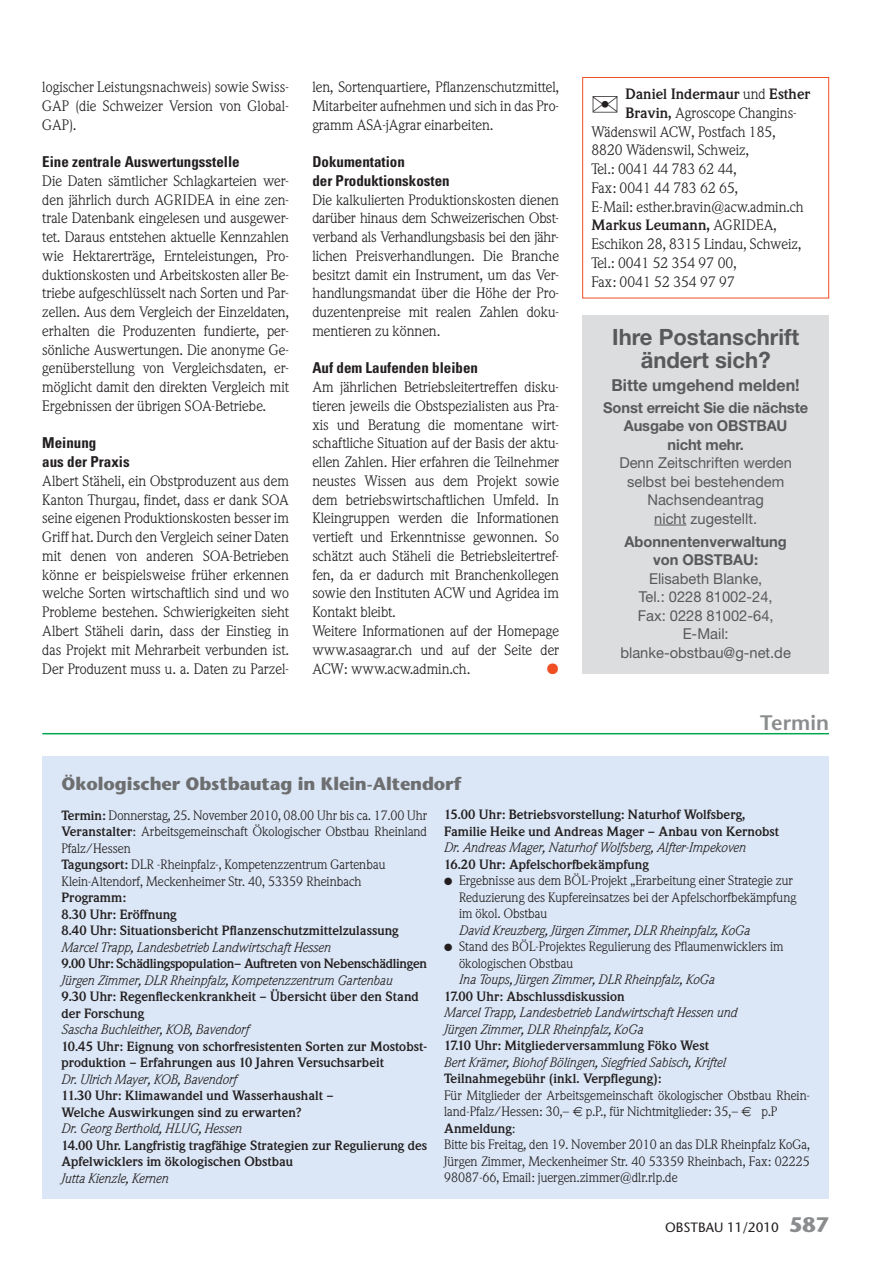
<style>
.page{position:relative;width:893px;height:1263px;background:#fff}
.page>*{position:absolute;margin:0;border:0;box-sizing:border-box;transform-origin:0 0}
.t1{font:700 22.5px/23px "Helvetica Neue";color:#58595b;text-align:center}
.t2{font:600 21px "Stone Sans";color:#8a8c8e}
.t3{font:700 18px "Stone Sans";letter-spacing:-.005em;color:#6d6e70}
.t4{font:700 16.5px "Helvetica Neue";color:#58595b}
.t5{font:15px/18.8px "Weidemann BQ";color:#231f20;text-align:justify}
.t6{font:15px/18.5px "Helvetica Neue";color:#58595b;text-align:center}
.t7{font:700 condensed 15px/18.8px "Univers";color:#231f20}
.t8{font:700 15px/18.5px "Helvetica Neue";letter-spacing:-.01em;color:#58595b;text-align:center}
.t9{font:700 15px "Weidemann BQ";color:#231f20}
.t10{font:15px "Zapf Dingbats";color:#f04e23}
.t11{font:13.5px/16.5px "Weidemann BQ";color:#231f20}
.t12{font:700 13.5px/16.5px "Weidemann BQ";color:#231f20}
.t13{font:italic 13.5px/16.5px "Weidemann BQ";color:#231f20}
.t14{font:700 13.5px "Weidemann BQ";letter-spacing:-.02em;color:#231f20}
.t15{font:13.5px "Stone Sans";color:#231f20}
.s1{font-weight:400}
.s2{font-weight:700}
.s3{font-family:"Euro Logo"}
.s4{font-weight:700;font-size:21px;color:#8a8c8e}
</style>
<div class="page">
<div style="left:42px;top:756px;width:787px;height:442px;background:#dbe7f6"></div>
<hr style="left:42px;top:733px;width:787px;height:1px;background:#00a650">
<div style="left:582px;top:315px;width:247px;height:359px;background:#dcddde"></div>
<hr style="left:654px;top:525px;width:32px;height:1px;background:#58595b">
<div style="left:582px;top:77px;width:247px;height:221px;border:1px solid #f04e23"></div>
<p class="t5" style="left:42px;top:79px;width:248px">logischer Leistungsnachweis) sowie Swiss-GAP (die Schweizer Version von Global-GAP).</p>
<p class="t7" style="left:42px;top:154px;width:199px">Eine zentrale Auswertungsstelle</p>
<p class="t5" style="left:42px;top:173px;width:248px">Die Daten sämtlicher Schlagkarteien wer&shy;den jährlich durch AGRIDEA in eine zen&shy;trale Datenbank eingelesen und ausgewer&shy;tet. Daraus entstehen aktuelle Kennzahlen wie Hektarerträge, Ernteleistungen, Pro&shy;duktionskosten und Arbeitskosten aller Be&shy;triebe aufgeschlüsselt nach Sorten und Par&shy;zellen. Aus dem Vergleich der Einzeldaten, erhalten die Produzenten fundierte, per&shy;sönliche Auswertungen. Die anonyme Ge&shy;genüberstellung von Vergleichsdaten, er&shy;möglicht damit den direkten Vergleich mit Ergebnissen der übrigen SOA-Betriebe.</p>
<p class="t7" style="left:42px;top:435px;width:89px">Meinung<br>aus der Praxis</p>
<p class="t5" style="left:42px;top:473px;width:248px">Albert Stäheli, ein Obstproduzent aus dem Kanton Thurgau, findet, dass er dank SOA seine eigenen Produktionskosten besser im Griff hat. Durch den Vergleich seiner Daten mit denen von anderen SOA-Betrieben könne er beispielsweise früher erkennen welche Sorten wirtschaftlich sind und wo Probleme bestehen. Schwierigkeiten sieht Albert Stäheli darin, dass der Einstieg in das Projekt mit Mehrarbeit verbunden ist.<br>Der Produzent muss u. a. Daten zu Parzel-</p>
<p class="t5" style="left:312px;top:79px;width:248px">len, Sortenquartiere, Pflanzenschutzmittel, Mitarbeiter aufnehmen und sich in das Pro&shy;gramm ASA-jAgrar einarbeiten.</p>
<p class="t7" style="left:312px;top:154px;width:139px">Dokumentation<br>der Produktionskosten</p>
<p class="t5" style="left:312px;top:192px;width:248px">Die kalkulierten Produktionskosten dienen darüber hinaus dem Schweizerischen Obst&shy;verband als Verhandlungsbasis bei den jähr&shy;lichen Preisverhandlungen. Die Branche besitzt damit ein Instrument, um das Ver&shy;handlungsmandat über die Höhe der Pro&shy;duzentenpreise mit realen Zahlen doku&shy;mentieren zu können.</p>
<p class="t7" style="left:312px;top:360px;width:167px">Auf dem Laufenden bleiben</p>
<p class="t5" style="left:312px;top:379px;width:248px;text-align:left">Am jährlichen Betriebsleitertreffen disku&shy;tieren jeweils die Obstspezialisten aus Pra&shy;xis und Beratung die momentane wirt&shy;schaftliche Situation auf der Basis der aktu&shy;ellen Zahlen. Hier erfahren die Teilnehmer neustes Wissen aus dem Projekt sowie dem betriebswirtschaftlichen Umfeld. In Kleingruppen werden die Informationen vertieft und Erkenntnisse gewonnen. So schätzt auch Stäheli die Betriebsleitertref&shy;fen, da er dadurch mit Branchenkollegen sowie den Instituten ACW und Agridea im Kontakt bleibt.<br>Weitere Informationen auf der Homepage www.asaagrar.ch und auf der Seite der ACW: www.acw.admin.ch.</p>
<p class="t10" style="left:547px;top:663px;width:13px">●</p>
<p class="t9" style="left:625px;top:89px;width:186px">Daniel Indermaur <span class="s1">und</span> Esther</p>
<p class="t5" style="left:625px;top:105px;width:173px"><span class="s2">Bravin,</span> Agroscope Changins-</p>
<p class="t5" style="left:591px;top:123px;width:186px">Wädenswil ACW, Postfach 185,</p>
<p class="t5" style="left:591px;top:142px;width:159px">8820 Wädenswil, Schweiz,</p>
<p class="t5" style="left:591px;top:161px;width:146px">Tel.: 0041 44 783 62 44,</p>
<p class="t5" style="left:591px;top:180px;width:148px">Fax: 0041 44 783 62 65,</p>
<p class="t5" style="left:591px;top:198px;width:214px">E-Mail: esther.bravin@acw.admin.ch</p>
<p class="t9" style="left:591px;top:220px;width:186px">Markus Leumann, <span class="s1">AGRIDEA,</span></p>
<p class="t5" style="left:591px;top:236px;width:211px">Eschikon 28, 8315 Lindau, Schweiz,</p>
<p class="t5" style="left:591px;top:255px;width:146px">Tel.: 0041 52 354 97 00,</p>
<p class="t5" style="left:591px;top:273px;width:145px">Fax: 0041 52 354 97 97</p>
<h1 class="t1" style="left:612px;top:327px;width:188px">Ihre Postanschrift ändert sich?</h1>
<p class="t4" style="left:611px;top:379px;width:190px">Bitte umgehend melden!</p>
<p class="t8" style="left:603px;top:400px;width:206px">Sonst erreicht Sie die nächste<br>Ausgabe von OBSTBAU<br>nicht mehr.</p>
<p class="t6" style="left:619px;top:455px;width:174px">Denn Zeitschriften werden selbst bei bestehendem<br>Nachsendeantrag<br>nicht zugestellt.</p>
<p class="t8" style="left:624px;top:534px;width:164px">Abonnentenverwaltung von OBSTBAU:</p>
<p class="t6" style="left:620px;top:571px;width:172px">Elisabeth Blanke,<br>Tel.: 0228 81002-24,<br>Fax: 0228 81002-64,<br>E-Mail: blanke-obstbau@g-net.de</p>
<h2 class="t2" style="left:760px;top:714px;width:70px">Termin</h2>
<p class="t3" style="left:61px;top:777px;width:401px">Ökologischer Obstbautag in Klein-Altendorf</p>
<p class="t11" style="left:61px;top:808px;width:367px"><span class="s2">Termin:</span> Donnerstag, 25. November 2010, 08.00 Uhr bis ca. 17.00 Uhr <span class="s2">Veranstalter</span>: Arbeitsgemeinschaft Ökologischer Obstbau Rheinland Pfalz/Hessen<br><span class="s2">Tagungsort:</span> DLR -Rheinpfalz-, Kompetenzzentrum Gartenbau Klein-Altendorf, Meckenheimer Str. 40, 53359 Rheinbach</p>
<p class="t12" style="left:61px;top:891px;width:339px">Programm:<br>8.30 Uhr: Eröffnung<br>8.40 Uhr: Situationsbericht Pflanzenschutzmittelzulassung</p>
<p class="t13" style="left:61px;top:940px;width:271px">Marcel Trapp, Landesbetrieb Landwirtschaft Hessen</p>
<p class="t14" style="left:61px;top:959px;width:367px">9.00 Uhr: Schädlingspopulation– Auftreten von Nebenschädlingen</p>
<p class="t13" style="left:61px;top:973px;width:333px">Jürgen Zimmer, DLR Rheinpfalz, Kompetenzzentrum Gartenbau</p>
<p class="t12" style="left:61px;top:990px;width:359px">9.30 Uhr: Regenfleckenkrankheit – Übersicht über den Stand der Forschung</p>
<p class="t13" style="left:61px;top:1023px;width:189px">Sascha Buchleither, KOB, Bavendorf</p>
<p class="t12" style="left:61px;top:1039px;width:367px">10.45 Uhr: Eignung von schorfresistenten Sorten zur Mostobst&shy;produktion – Erfahrungen aus 10 Jahren Versuchsarbeit</p>
<p class="t13" style="left:61px;top:1072px;width:177px">Dr. Ulrich Mayer, KOB, Bavendorf</p>
<p class="t12" style="left:61px;top:1089px;width:274px">11.30 Uhr: Klimawandel und Wasserhaushalt –<br>Welche Auswirkungen sind zu erwarten?</p>
<p class="t13" style="left:61px;top:1122px;width:182px">Dr. Georg Berthold, HLUG, Hessen</p>
<p class="t12" style="left:61px;top:1138px;width:367px">14.00 Uhr. Langfristig tragfähige Strategien zur Regulierung des<br>Apfelwicklers im ökologischen Obstbau</p>
<p class="t13" style="left:61px;top:1171px;width:109px">Jutta Kienzle, Kernen</p>
<p class="t12" style="left:444px;top:808px;width:336px">15.00 Uhr: Betriebsvorstellung: Naturhof Wolfsberg,<br>Familie Heike und Andreas Mager – Anbau von Kernobst</p>
<p class="t13" style="left:444px;top:841px;width:303px">Dr. Andreas Mager, Naturhof Wolfsberg, Alfter-Impekoven</p>
<p class="t12" style="left:444px;top:857px;width:206px">16.20 Uhr: Apfelschorfbekämpfung</p>
<p class="t11" style="left:459px;top:874px;width:339px;text-indent:-15px">● Ergebnisse aus dem BÖL-Projekt „Erarbeitung einer Strategie zur<br>Reduzierung des Kupfereinsatzes bei der Apfelschorfbekämpfung im ökol. Obstbau</p>
<p class="t13" style="left:459px;top:923px;width:293px">David Kreuzberg, Jürgen Zimmer, DLR Rheinpfalz, KoGa</p>
<p class="t11" style="left:459px;top:940px;width:326px;text-indent:-15px">● Stand des BÖL-Projektes Regulierung des Pflaumenwicklers im ökologischen Obstbau</p>
<p class="t13" style="left:459px;top:973px;width:257px">Ina Toups, Jürgen Zimmer, DLR Rheinpfalz, KoGa</p>
<p class="t12" style="left:444px;top:989px;width:182px">17.00 Uhr: Abschlussdiskussion</p>
<p class="t13" style="left:444px;top:1006px;width:295px">Marcel Trapp, Landesbetrieb Landwirtschaft Hessen und<br>Jürgen Zimmer, DLR Rheinpfalz, KoGa</p>
<p class="t12" style="left:444px;top:1039px;width:266px">17.10 Uhr: Mitgliederversammlung Föko West</p>
<p class="t13" style="left:444px;top:1055px;width:283px">Bert Krämer, Biohof Bölingen, Siegfried Sabisch, Kriftel</p>
<p class="t12" style="left:444px;top:1072px;width:219px">Teilnahmegebühr (inkl. Verpflegung):</p>
<p class="t11" style="left:444px;top:1088px;width:367px">Für Mitglieder der Arbeitsgemeinschaft ökologischer Obstbau Rhein&shy;land-Pfalz/Hessen: 30,– <span class="s3">7</span> p.P., für Nichtmitglieder: 35,– <span class="s3">7</span> p.P <span class="s2">Anmeldung</span>:<br>Bitte bis Freitag, den 19. November 2010 an das DLR Rheinpfalz KoGa, Jürgen Zimmer, Meckenheimer Str. 40 53359 Rheinbach, Fax: 02225<br>98087-66, Email: juergen.zimmer@dlr.rlp.de</p>
<p class="t15" style="left:665px;top:1222px;width:165px">OBSTBAU 11/2010 <span class="s4">587</span></p>
</div>
